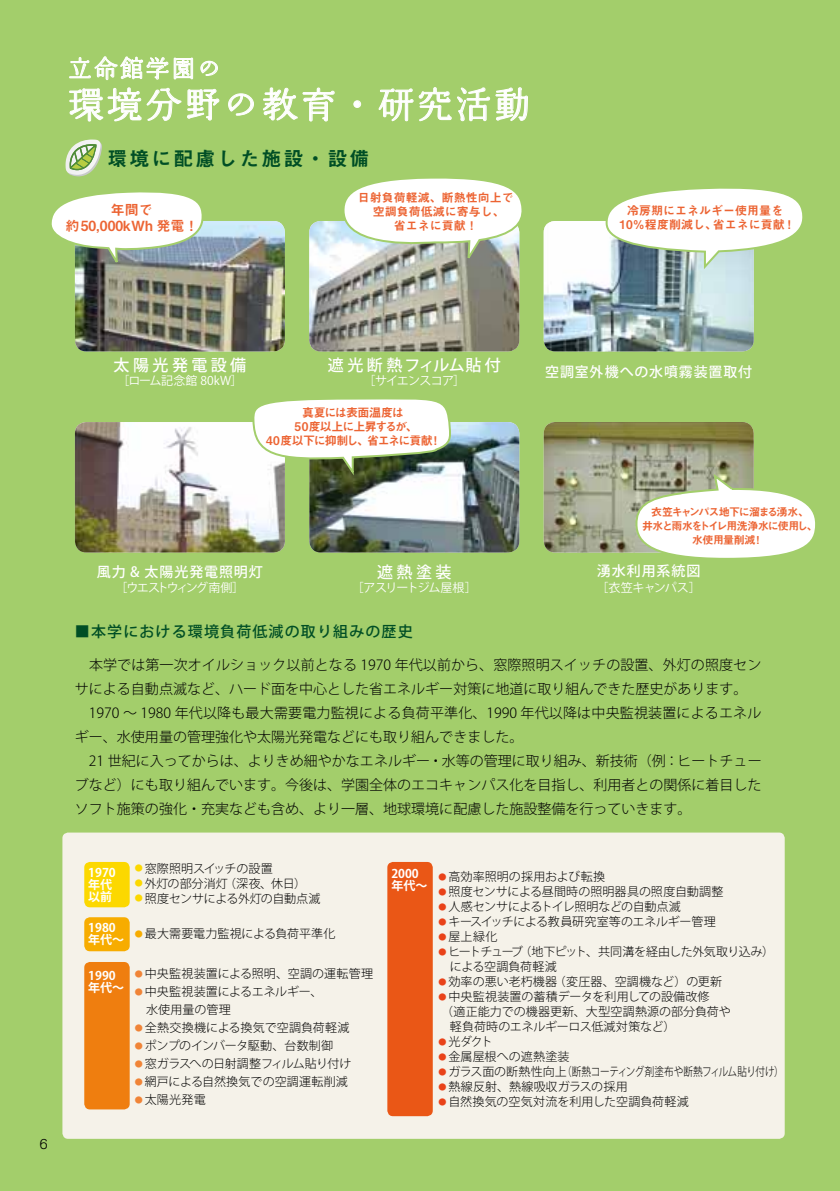
<style>
.page{position:relative;width:840px;height:1191px;background:#fff}
.page>*{position:absolute;margin:0;border:0;box-sizing:border-box;transform-origin:0 0}
.t1{font:36px "Marumin Old 90 pv RKSJ H";letter-spacing:.075em;color:#fff}
.t2{font:24px "Marumin Old 90 pv RKSJ H";letter-spacing:.075em;color:#fff}
.t3{font:20px "Midashi Go Pro MB31";letter-spacing:.1em;color:#004e25}
.t4{font:500 16px "Koz Go Pro";letter-spacing:.21em;color:#fff}
.t5{font:500 16px "Koz Go Pro";letter-spacing:.135em;color:#fff}
.t6{font:500 15px "Koz Go Pro";letter-spacing:.075em;color:#004e25}
.t7{font:300 14px/24px "Koz Go Pro";color:#000}
.t8{font:500 14px "Koz Go Pro";letter-spacing:.065em;color:#fff}
.t9{font:14px/16px "Midashi Go Pro MB31";color:#ec6433;text-align:center}
.t10{font:300 14px "Akzidenz Grotesk";color:#000}
.t11{font:300 12px/18px "Koz Go Pro";letter-spacing:-.005em;color:#000}
.t12{font:12px/14px "Midashi Go Pro MB31";color:#ec6433;text-align:center}
.t13{font:300 12px/15px "Koz Go Pro";letter-spacing:-.035em;color:#000}
.t14{font:12px/14px "Midashi Go Pro MB31";letter-spacing:-.07em;color:#ec6433;text-align:center}
.t15{font:700 12px/12px "Koz Go Pro";color:#fff}
.t16{font:12px "Koz Go Pro";letter-spacing:-.075em;color:#fff}
.t17{font:300 12px "Koz Go Pro";letter-spacing:-.025em;color:#000}
.t18{font:300 12px "Koz Go Pro";letter-spacing:-.03em;color:#000}
.t19{font:300 12px "Koz Go Pro";letter-spacing:.015em;color:#000}
.t20{font:12px "Koz Go Pro";color:#fff}
.t21{font:12px "Koz Go Pro";letter-spacing:-.125em;color:#fff}
.t22{font:12px "Koz Go Pro";letter-spacing:-.045em;color:#fff}
.t23{font:11px/14px "Midashi Go Pro MB31";letter-spacing:-.095em;color:#ec6433;text-align:center}
.s1{font-size:8px;color:#fcd800}
.s2{font-size:8px;color:#f7ac00}
.s3{font-size:8px;color:#f08437}
.s4{font-size:8px;color:#e94218}
</style>
<div class="page">
<div style="left:0;top:0;width:839px;height:1191px;background:#a3ce6b"></div>
<img style="left:75px;top:221px;width:210px;height:130px">
<div style="left:62px;top:832px;width:722px;height:306px;background:#f5f2e9;border-radius:6px"></div>
<img style="left:543px;top:422px;width:210px;height:130px">
<svg style="left:634px;top:471px;width:182px;height:87px"></svg>
<img style="left:309px;top:422px;width:210px;height:130px">
<img style="left:543px;top:221px;width:210px;height:130px">
<svg style="left:604px;top:188px;width:199px;height:84px"></svg>
<img style="left:309px;top:221px;width:210px;height:130px">
<svg style="left:342px;top:178px;width:180px;height:87px;background:#e2e8dd"></svg>
<svg style="left:51px;top:192px;width:153px;height:78px;background:#cdd8ca"></svg>
<img style="left:75px;top:422px;width:210px;height:130px">
<svg style="left:69px;top:56px;width:150px;height:66px"></svg>
<svg style="left:228px;top:93px;width:26px;height:23px"></svg>
<svg style="left:263px;top:87px;width:71px;height:35px"></svg>
<svg style="left:353px;top:100px;width:8px;height:8px"></svg>
<svg style="left:378px;top:87px;width:150px;height:34px"></svg>
<svg style="left:65px;top:139px;width:37px;height:37px"></svg>
<svg style="left:253px;top:399px;width:198px;height:80px;background:#d2d9cb"></svg>
<div style="left:387px;top:862px;width:45px;height:254px;background:#ea5716;border-radius:6px"></div>
<div style="left:84px;top:862px;width:46px;height:45px;background:#fcd800;border-radius:6px"></div>
<div style="left:84px;top:917px;width:46px;height:34px;background:#f7ac00;border-radius:6px"></div>
<div style="left:84px;top:962px;width:46px;height:147px;background:#ef7e0f;border-radius:6px"></div>
<h2 class="t2" style="left:68px;top:56px;width:154px">立命館学園の</h2>
<h1 class="t1" style="left:68px;top:86px;width:463px">環境分野の教育・研究活動</h1>
<h3 class="t3" style="left:107px;top:143px;width:264px">環境に配慮した施設・設備</h3>
<p class="t9" style="left:65px;top:200px;width:134px">年間で<br>約50,000kWh 発電！</p>
<p class="t12" style="left:357px;top:189px;width:157px">日射負荷軽減、断熱性向上で空調負荷低減に寄与し、<br>省エネに貢献！</p>
<p class="t12" style="left:619px;top:202px;width:173px">冷房期にエネルギー使用量を<br>10％程度削減し、省エネに貢献 !</p>
<p class="t10" style="left:40px;top:1136px;width:9px">6</p>
<h3 class="t4" style="left:114px;top:355px;width:134px">太陽光発電設備</h3>
<p class="t20" style="left:117px;top:373px;width:126px">［ローム記念館 80kW］</p>
<h3 class="t5" style="left:327px;top:355px;width:174px">遮光断熱フィルム貼付</h3>
<p class="t16" style="left:363px;top:373px;width:103px">［サイエンスコア］</p>
<p class="t14" style="left:266px;top:404px;width:177px">真夏には表面温度は<br>50度以上に上昇するが、<br>40 度以下に抑制し、省エネに貢献！</p>
<p class="t8" style="left:97px;top:563px;width:167px">風力 &amp; 太陽光発電照明灯</p>
<p class="t21" style="left:115px;top:580px;width:130px">［ウエストウィング南側］</p>
<h3 class="t4" style="left:377px;top:562px;width:76px">遮熱塗装</h3>
<p class="t16" style="left:351px;top:580px;width:126px">［アスリートジム屋根］</p>
<p class="t8" style="left:545px;top:363px;width:208px">空調室外機への水噴霧装置取付</p>
<p class="t23" style="left:641px;top:503px;width:177px">衣笠キャンパス地下に溜まる湧水、<br>井水と雨水をトイレ用洗浄水に使用し、水使用量削減！</p>
<p class="t8" style="left:596px;top:562px;width:105px">湧水利用系統図</p>
<p class="t22" style="left:596px;top:580px;width:106px">［衣笠キャンパス］</p>
<p class="t6" style="left:75px;top:622px;width:339px">■本学における環境負荷低減の取り組みの歴史</p>
<p class="t7" style="left:75px;top:652px;width:688px">　本学では第一次オイルショック以前となる 1970 年代以前から、窓際照明スイッチの設置、外灯の照度センサによる自動点滅など、ハード面を中心とした省エネルギー対策に地道に取り組んできた歴史があります。　1970 ～ 1980 年代以降も最大需要電力監視による負荷平準化、1990 年代以降は中央監視装置によるエネルギー、水使用量の管理強化や太陽光発電などにも取り組んできました。<br>　21 世紀に入ってからは、よりきめ細やかなエネルギー・水等の管理に取り組み、新技術（例：ヒートチューブなど）にも取り組んでいます。今後は、学園全体のエコキャンパス化を目指し、利用者との関係に着目したソフト施策の強化・充実なども含め、より一層、地球環境に配慮した施設整備を行っていきます。</p>
<p class="t15" style="left:88px;top:867px;width:29px">1970年代以前</p>
<p class="t15" style="left:88px;top:922px;width:37px">1980年代〜</p>
<p class="t15" style="left:88px;top:970px;width:37px">1990年代〜</p>
<p class="t11" style="left:135px;top:859px;width:139px"><span class="s1">●</span> 窓際照明スイッチの設置</p>
<p class="t11" style="left:135px;top:874px;width:173px"><span class="s1">●</span> 外灯の部分消灯（深夜､休日）</p>
<p class="t18" style="left:135px;top:890px;width:187px"><span class="s1">●</span> 照度センサによる外灯の自動点滅</p>
<p class="t11" style="left:135px;top:925px;width:202px"><span class="s2">●</span> 最大需要電力監視による負荷平準化</p>
<p class="t11" style="left:135px;top:965px;width:240px"><span class="s3">●</span> 中央監視装置による照明、空調の運転管理</p>
<p class="t11" style="left:146px;top:983px;width:178px;text-indent:-12px"><span class="s3">●</span> 中央監視装置によるエネルギー、水使用量の管理</p>
<p class="t11" style="left:135px;top:1019px;width:216px"><span class="s3">●</span> 全熱交換機による換気で空調負荷軽減</p>
<p class="t17" style="left:135px;top:1038px;width:200px"><span class="s3">●</span> ポンプのインバータ駆動、台数制御</p>
<p class="t13" style="left:135px;top:1056px;width:218px"><span class="s3">●</span> 窓ガラスへの日射調整フィルム貼り付け</p>
<p class="t11" style="left:135px;top:1073px;width:214px"><span class="s3">●</span> 網戸による自然換気での空調運転削減</p>
<p class="t11" style="left:135px;top:1091px;width:72px"><span class="s3">●</span> 太陽光発電</p>
<p class="t15" style="left:391px;top:868px;width:37px">2000年代〜</p>
<p class="t11" style="left:438px;top:867px;width:168px"><span class="s4">●</span> 高効率照明の採用および転換</p>
<p class="t11" style="left:438px;top:882px;width:286px"><span class="s4">●</span> 照度センサによる昼間時の照明器具の照度自動調整</p>
<p class="t11" style="left:438px;top:897px;width:244px"><span class="s4">●</span> 人感センサによるトイレ照明などの自動点滅</p>
<p class="t11" style="left:438px;top:912px;width:279px"><span class="s4">●</span> キースイッチによる教員研究室等のエネルギー管理</p>
<p class="t11" style="left:438px;top:927px;width:60px"><span class="s4">●</span> 屋上緑化</p>
<p class="t13" style="left:449px;top:944px;width:325px;text-indent:-12px"><span class="s4">●</span> ヒートチューブ（地下ピット、共同溝を経由した外気取り込み）による空調負荷軽減</p>
<p class="t11" style="left:438px;top:972px;width:285px"><span class="s4">●</span> 効率の悪い老朽機器（変圧器、空調機など）の更新</p>
<p class="t11" style="left:438px;top:987px;width:272px"><span class="s4">●</span> 中央監視装置の蓄積データを利用しての設備改修</p>
<p class="t11" style="left:441px;top:1002px;width:291px">（適正能力での機器更新、大型空調熱源の部分負荷や</p>
<p class="t11" style="left:449px;top:1017px;width:227px">軽負荷時のエネルギーロス低減対策など）</p>
<p class="t11" style="left:438px;top:1032px;width:56px"><span class="s4">●</span> 光ダクト</p>
<p class="t11" style="left:438px;top:1047px;width:133px"><span class="s4">●</span> 金属屋根への遮熱塗装</p>
<p class="t11" style="left:438px;top:1062px;width:346px"><span class="s4">●</span> ガラス面の断熱性向上（断熱コーティング剤塗布や断熱フィルム貼り付け）</p>
<p class="t19" style="left:438px;top:1078px;width:191px"><span class="s4">●</span> 熱線反射、熱線吸収ガラスの採用</p>
<p class="t11" style="left:438px;top:1092px;width:252px"><span class="s4">●</span> 自然換気の空気対流を利用した空調負荷軽減</p>
</div>
